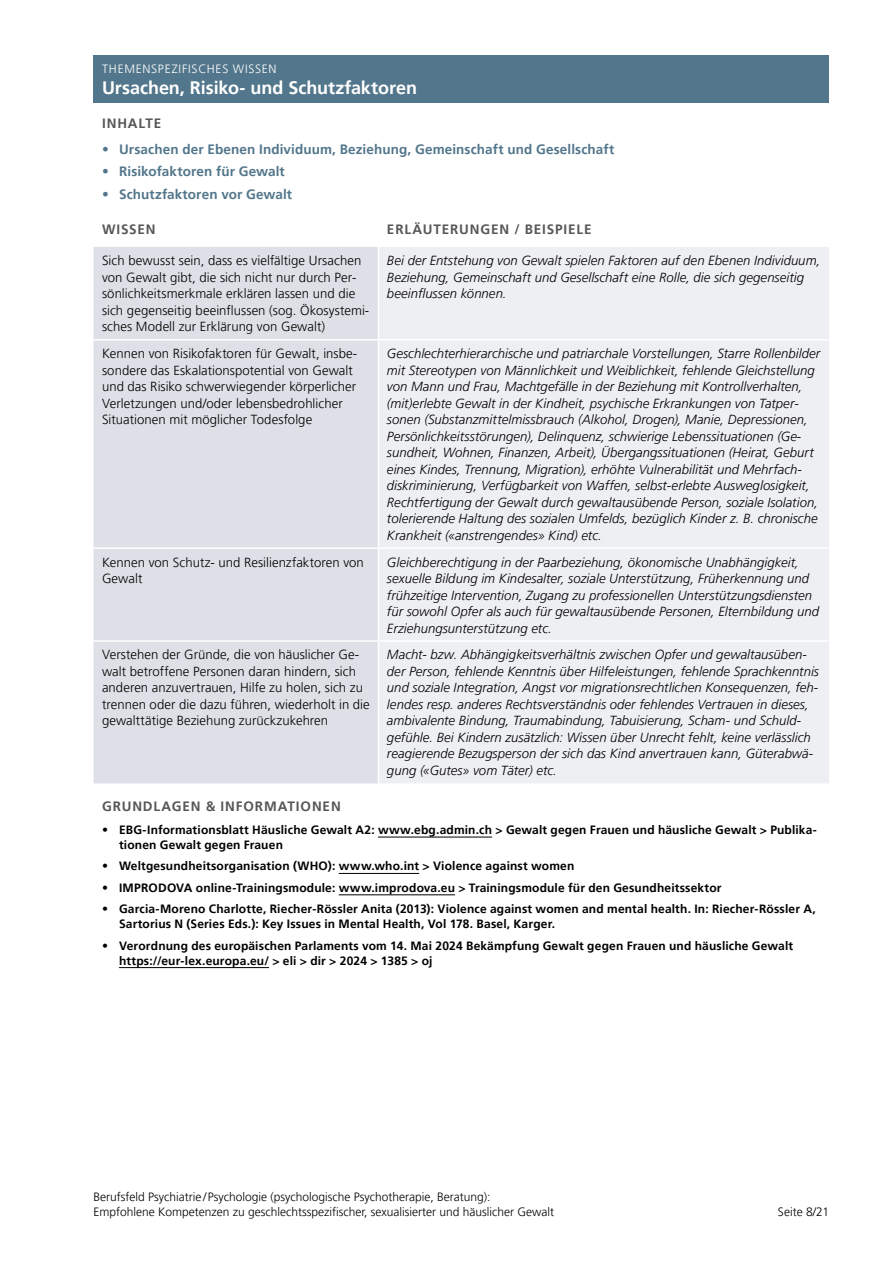
<style>
.page{position:relative;width:893px;height:1263px;background:#fff}
.page>*{position:absolute;margin:0;border:0;box-sizing:border-box;transform-origin:0 0}
.THEMENBEREICH_Titel_blau{font:700 18px "Frutiger LT Pro";letter-spacing:-.005em;color:#fff}
.t1{font:700 13.5px "Frutiger LT Pro";letter-spacing:.01em;color:#52768b}
.Tabelle__Kategorie_8pt_Bold_Caps{font:700 13.5px "Frutiger LT Pro";letter-spacing:.065em;color:#575756}
.Tabelle__Erläuterungen___Beispiele{font:italic 300 13.2px/16.5px "Frutiger LT Pro";letter-spacing:.005em;color:#000}
.Tabelle__Wissen{font:300 13.2px/16.5px "Frutiger LT Pro";letter-spacing:.005em;color:#000}
.Tabelle__Grundlagen___Informationen{font:700 12px/15px "Frutiger LT Pro";letter-spacing:.015em;color:#000}
.t2{font:300 12px/14.4px "Frutiger LT Pro";color:#000}
.THEMENBEREICH_Kategorie_blau{font:300 12px "Frutiger LT Pro";letter-spacing:.065em;color:#fff}
</style>
<div class="page">
<div style="left:94px;top:55px;width:735px;height:25px;background:#52768b"></div>
<div style="left:94px;top:77px;width:735px;height:26px;background:#52768b"></div>
<div style="left:94px;top:247px;width:284px;height:536px;background:#dde0e6"></div>
<div style="left:379px;top:247px;width:450px;height:536px;background:#eeeff3"></div>
<hr style="left:94px;top:339px;width:284px;height:2px;background:#fff">
<hr style="left:378px;top:339px;width:451px;height:2px;background:#fff">
<hr style="left:94px;top:547px;width:284px;height:2px;background:#fff">
<hr style="left:378px;top:547px;width:451px;height:2px;background:#fff">
<hr style="left:94px;top:640px;width:284px;height:2px;background:#fff">
<hr style="left:378px;top:640px;width:451px;height:2px;background:#fff">
<hr style="left:378px;top:837px;width:114px;height:1px;background:#000">
<hr style="left:339px;top:873px;width:80px;height:1px;background:#000">
<hr style="left:339px;top:894px;width:116px;height:1px;background:#000">
<hr style="left:119px;top:967px;width:150px;height:1px;background:#000">
<h1 class="THEMENBEREICH_Kategorie_blau" style="left:102px;top:62px;width:176px">THEMENSPEZIFISCHES WISSEN</h1>
<h2 class="THEMENBEREICH_Titel_blau" style="left:102px;top:77px;width:316px">Ursachen, Risiko- und Schutzfaktoren</h2>
<h3 class="Tabelle__Kategorie_8pt_Bold_Caps" style="left:102px;top:115px;width:61px">INHALTE</h3>
<p class="t1" style="left:102px;top:141px;width:514px">• Ursachen der Ebenen Individuum, Beziehung, Gemeinschaft und Gesellschaft</p>
<p class="t1" style="left:102px;top:164px;width:184px">• Risikofaktoren für Gewalt</p>
<p class="t1" style="left:102px;top:186px;width:192px">• Schutzfaktoren vor Gewalt</p>
<h3 class="Tabelle__Kategorie_8pt_Bold_Caps" style="left:102px;top:221px;width:55px">WISSEN</h3>
<h3 class="Tabelle__Kategorie_8pt_Bold_Caps" style="left:387px;top:221px;width:206px">ERLÄUTERUNGEN / BEISPIELE</h3>
<p class="Tabelle__Wissen" style="left:102px;top:253px;width:269px">Sich bewusst sein, dass es vielfältige Ursachen von Gewalt gibt, die sich nicht nur durch Per&shy;sönlichkeitsmerkmale erklären lassen und die sich gegenseitig beeinflussen (sog. Ökosystemi&shy;sches Modell zur Erklärung von Gewalt)</p>
<p class="Tabelle__Erläuterungen___Beispiele" style="left:387px;top:253px;width:435px">Bei der Entstehung von Gewalt spielen Faktoren auf den Ebenen Individuum,<br>Beziehung, Gemeinschaft und Gesellschaft eine Rolle, die sich gegenseitig beeinflussen können.</p>
<p class="Tabelle__Wissen" style="left:102px;top:345px;width:256px">Kennen von Risikofaktoren für Gewalt, insbe&shy;sondere das Eskalationspotential von Gewalt und das Risiko schwerwiegender körperlicher Verletzungen und/oder lebensbedrohlicher Situationen mit möglicher Todesfolge</p>
<p class="Tabelle__Erläuterungen___Beispiele" style="left:387px;top:345px;width:435px">Geschlechterhierarchische und patriarchale Vorstellungen, Starre Rollenbilder mit Stereotypen von Männlichkeit und Weiblichkeit, fehlende Gleichstellung von Mann und Frau, Machtgefälle in der Beziehung mit Kontrollverhalten, (mit)erlebte Gewalt in der Kindheit, psychische Erkrankungen von Tatper&shy;sonen (Substanzmittelmissbrauch (Alkohol, Drogen), Manie, Depressionen, Persönlichkeitsstörungen), Delinquenz, schwierige Lebenssituationen (Ge&shy;sundheit, Wohnen, Finanzen, Arbeit), Übergangssituationen (Heirat, Geburt eines Kindes, Trennung, Migration), erhöhte Vulnerabilität und Mehrfach&shy;diskriminierung, Verfügbarkeit von Waffen, selbst-erlebte Ausweglosigkeit, Rechtfertigung der Gewalt durch gewaltausübende Person, soziale Isolation, tolerierende Haltung des sozialen Umfelds, bezüglich Kinder z. B. chronische Krankheit («anstrengendes» Kind) etc.</p>
<p class="Tabelle__Wissen" style="left:102px;top:554px;width:263px">Kennen von Schutz- und Resilienzfaktoren von<br>Gewalt</p>
<p class="Tabelle__Erläuterungen___Beispiele" style="left:387px;top:554px;width:434px">Gleichberechtigung in der Paarbeziehung, ökonomische Unabhängigkeit, sexuelle Bildung im Kindesalter, soziale Unterstützung, Früherkennung und frühzeitige Intervention, Zugang zu professionellen Unterstützungsdiensten für sowohl Opfer als auch für gewaltausübende Personen, Elternbildung und Erziehungsunterstützung etc.</p>
<p class="Tabelle__Wissen" style="left:102px;top:647px;width:269px">Verstehen der Gründe, die von häuslicher Ge&shy;walt betroffene Personen daran hindern, sich anderen anzuvertrauen, Hilfe zu holen, sich zu trennen oder die dazu führen, wiederholt in die gewalttätige Beziehung zurückzukehren</p>
<p class="Tabelle__Erläuterungen___Beispiele" style="left:387px;top:647px;width:433px">Macht- bzw. Abhängigkeitsverhältnis zwischen Opfer und gewaltausüben&shy;der Person, fehlende Kenntnis über Hilfeleistungen, fehlende Sprachkenntnis und soziale Integration, Angst vor migrationsrechtlichen Konsequenzen, feh&shy;lendes resp. anderes Rechtsverständnis oder fehlendes Vertrauen in dieses, ambivalente Bindung, Traumabindung, Tabuisierung, Scham- und Schuld&shy;gefühle. Bei Kindern zusätzlich: Wissen über Unrecht fehlt, keine verlässlich reagierende Bezugsperson der sich das Kind anvertrauen kann, Güterabwä&shy;gung («Gutes» vom Täter) etc.</p>
<h3 class="Tabelle__Kategorie_8pt_Bold_Caps" style="left:102px;top:798px;width:240px">GRUNDLAGEN &amp; INFORMATIONEN</h3>
<p class="Tabelle__Grundlagen___Informationen" style="left:119px;top:822px;width:699px;text-indent:-17px">• EBG-Informationsblatt Häusliche Gewalt A2: www.ebg.admin.ch &gt; Gewalt gegen Frauen und häusliche Gewalt &gt; Publika&shy;tionen Gewalt gegen Frauen</p>
<p class="Tabelle__Grundlagen___Informationen" style="left:102px;top:859px;width:474px">• Weltgesundheitsorganisation (WHO): www.who.int &gt; Violence against women</p>
<p class="Tabelle__Grundlagen___Informationen" style="left:102px;top:880px;width:621px">• IMPRODOVA online-Trainingsmodule: www.improdova.eu &gt; Trainingsmodule für den Gesundheitssektor</p>
<p class="Tabelle__Grundlagen___Informationen" style="left:119px;top:901px;width:698px;text-indent:-17px">• Garcia-Moreno Charlotte, Riecher-Rössler Anita (2013): Violence against women and mental health. In: Riecher-Rössler A,<br>Sartorius N (Series Eds.): Key Issues in Mental Health, Vol 178. Basel, Karger.</p>
<p class="Tabelle__Grundlagen___Informationen" style="left:119px;top:938px;width:676px;text-indent:-17px">• Verordnung des europäischen Parlaments vom 14. Mai 2024 Bekämpfung Gewalt gegen Frauen und häusliche Gewalt https://eur-lex.europa.eu/ &gt; eli &gt; dir &gt; 2024 &gt; 1385 &gt; oj</p>
<p class="t2" style="left:94px;top:1190px;width:462px">Berufsfeld Psychiatrie/Psychologie (psychologische Psychotherapie, Beratung):<br>Empfohlene Kompetenzen zu geschlechtsspezifischer, sexualisierter und häuslicher Gewalt</p>
<p class="t2" style="left:778px;top:1204px;width:53px">Seite 8/21</p>
</div>
